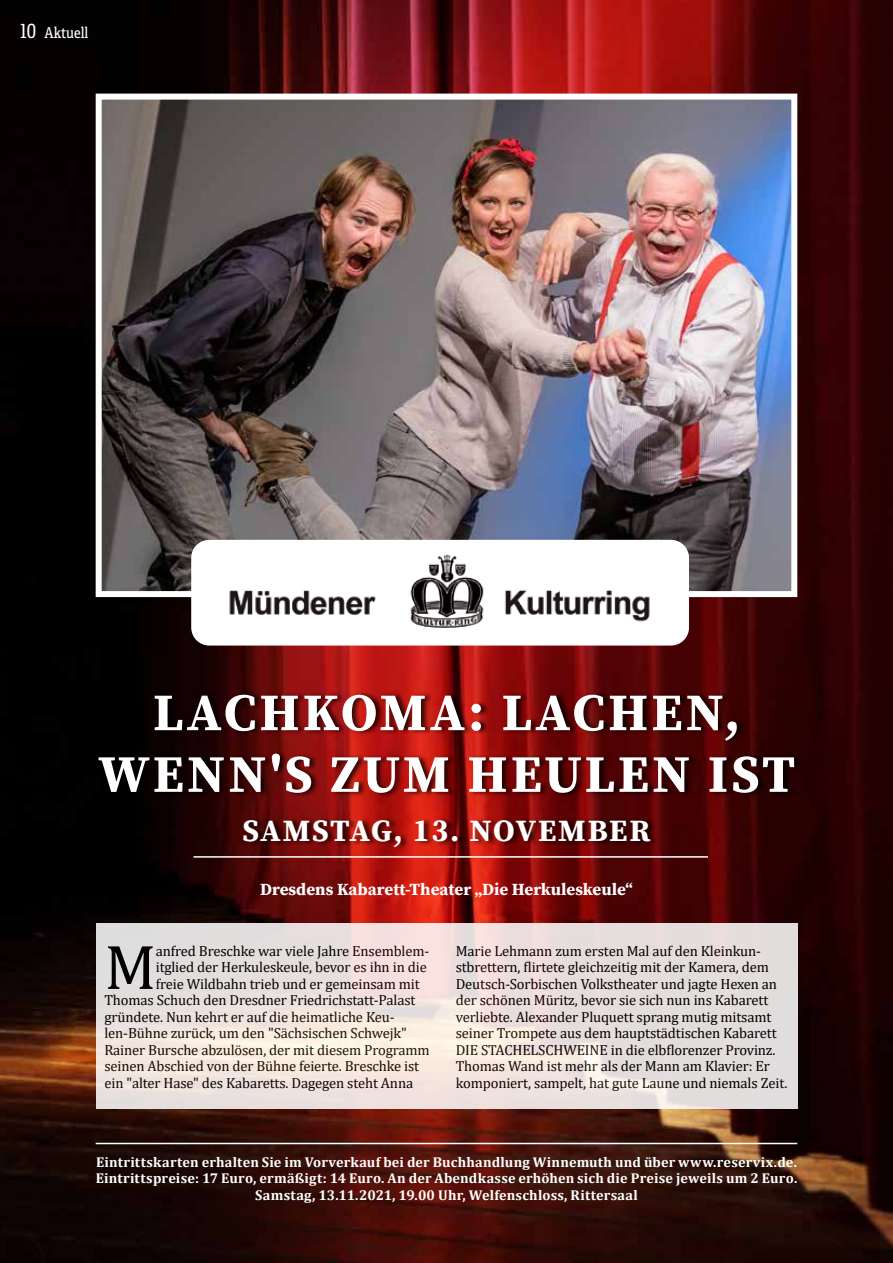
<style>
.page{position:relative;width:893px;height:1263px;background:#fff}
.page>*{position:absolute;margin:0;border:0;box-sizing:border-box;transform-origin:0 0}
.t1{font:63.75px "Cambria";color:#000}
.t2{font:700 52.5px/61.7px "Source Serif Pro";letter-spacing:.06em;color:#fff;text-align:center}
.t3{font:700 30.9px "Source Serif Pro";letter-spacing:.05em;color:#fff}
.t4{font:700 16.95px "Source Serif Pro";color:#fff}
.t5{font:15px "Adelle Condensed";letter-spacing:-.005em;color:#fff}
.t6{font:14.7px/16.5px "Cambria";letter-spacing:-.01em;color:#000}
.t7{font:700 14.25px/16.5px "Cambria";letter-spacing:.015em;color:#fff;text-align:center}
.s1{font-size:19.5px}
</style>
<div class="page">
<img style="left:0;top:0;width:893px;height:1263px">
<div style="left:98px;top:691px;width:705px;height:162px;background:#000;opacity:.75"></div>
<svg style="left:96px;top:923px;width:701px;height:185px;fill:#e8dfdd"></svg>
<img style="left:103px;top:101px;width:687px;height:489px">
<div style="left:96px;top:94px;width:701px;height:503px;border:6px solid #fff"></div>
<div style="left:191px;top:540px;width:498px;height:105px;background:#fff;border-radius:18px"></div>
<img style="left:229px;top:555px;width:421px;height:73px">
<hr style="left:96px;top:1143px;width:701px;height:1px;background:#fff">
<hr style="left:193px;top:856px;width:515px;height:2px;background:#fff">
<p class="t5" style="left:21px;top:22px;width:69px"><span class="s1">10</span> Aktuell</p>
<h2 class="t2" style="left:98px;top:681px;width:698px">LACHKOMA: LACHEN,<br>WENN'S ZUM HEULEN IST</h2>
<h3 class="t3" style="left:242px;top:809px;width:409px">SAMSTAG, 13. NOVEMBER</h3>
<p class="t4" style="left:260px;top:877px;width:374px">Dresdens Kabarett-Theater „Die Herkuleskeule“</p>
<h1 class="t1" style="left:104px;top:930px;width:53px">M</h1>
<p class="t6" style="left:156px;top:942px;width:275px">anfred Breschke war viele Jahre Ensemblem-</p>
<p class="t6" style="left:156px;top:959px;width:273px">itglied der Herkuleskeule, bevor es ihn in die</p>
<p class="t6" style="left:156px;top:975px;width:265px">freie Wildbahn trieb und er gemeinsam mit</p>
<p class="t6" style="left:104px;top:992px;width:313px">Thomas Schuch den Dresdner Friedrichstatt-Palast</p>
<p class="t6" style="left:104px;top:1008px;width:292px">gründete. Nun kehrt er auf die heimatliche Keu-</p>
<p class="t6" style="left:104px;top:1025px;width:304px">len-Bühne zurück, um den "Sächsischen Schwejk"</p>
<p class="t6" style="left:104px;top:1041px;width:327px">Rainer Bursche abzulösen, der mit diesem Programm</p>
<p class="t6" style="left:104px;top:1058px;width:316px">seinen Abschied von der Bühne feierte. Breschke ist</p>
<p class="t6" style="left:104px;top:1074px;width:310px">ein "alter Hase" des Kabaretts. Dagegen steht Anna</p>
<p class="t6" style="left:456px;top:942px;width:333px">Marie Lehmann zum ersten Mal auf den Kleinkun&shy;stbrettern, flirtete gleichzeitig mit der Kamera, dem Deutsch-Sorbischen Volkstheater und jagte Hexen an der schönen Müritz, bevor sie sich nun ins Kabarett verliebte. Alexander Pluquett sprang mutig mitsamt seiner Trompete aus dem hauptstädtischen Kabarett DIE STACHELSCHWEINE in die elbflorenzer Provinz.<br>Thomas Wand ist mehr als der Mann am Klavier: Er komponiert, sampelt, hat gute Laune und niemals Zeit.</p>
<p class="t7" style="left:96px;top:1153px;width:703px">Eintrittskarten erhalten Sie im Vorverkauf bei der Buchhandlung Winnemuth und über www.reservix.de.<br>Eintrittspreise: 17 Euro, ermäßigt: 14 Euro. An der Abendkasse erhöhen sich die Preise jeweils um 2 Euro.<br>Samstag, 13.11.2021, 19.00 Uhr, Welfenschloss, Rittersaal</p>
</div>
